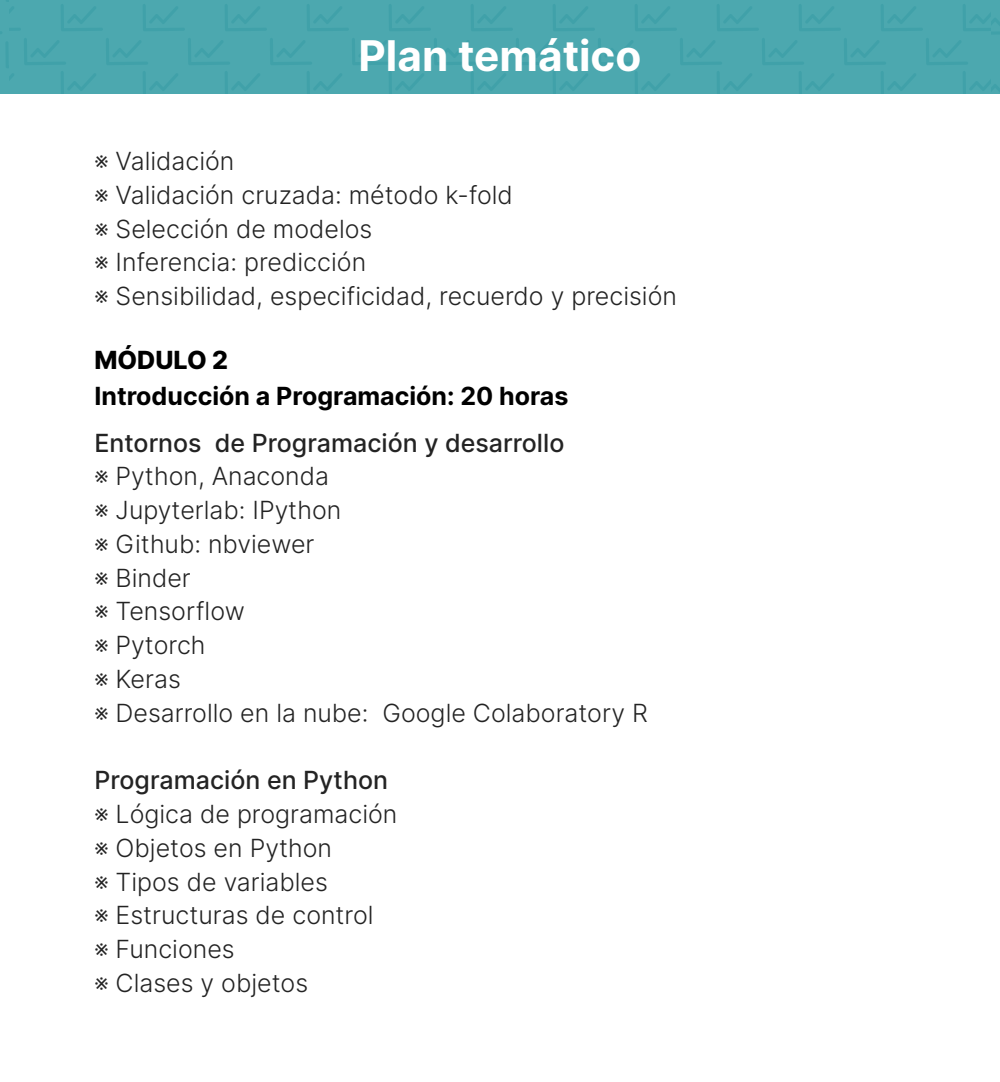
<style>
.page{position:relative;width:1000px;height:1082px;background:#fff}
.page>*{position:absolute;margin:0;border:0;box-sizing:border-box;transform-origin:0 0}
.t1{font:700 42.25px "Inter";color:#fff}
.t2{font:300 25px/33.8px "Inter";color:#232323}
.t3{font:500 25px "Inter";color:#232323}
.t4{font:700 25px "Inter";color:#000}
.t5{font:800 25px "Inter";color:#000}
</style>
<div class="page">
<div style="left:0;top:0;width:1000px;height:93px;background:#4ca8af"></div>
<h1 class="t1" style="left:359px;top:24px;width:284px">Plan temático</h1>
<p class="t2" style="left:94px;top:144px;width:584px">※ Validación<br>※ Validación cruzada: método k-fold<br>※ Selección de modelos<br>※ Inferencia: predicción<br>※ Sensibilidad, especificidad, recuerdo y precisión</p>
<p class="t5" style="left:94px;top:341px;width:135px">MÓDULO 2</p>
<p class="t4" style="left:94px;top:378px;width:476px">Introducción a Programación: 20 horas</p>
<p class="t3" style="left:94px;top:424px;width:471px">Entornos de Programación y desarrollo</p>
<p class="t2" style="left:94px;top:459px;width:555px">※ Python, Anaconda<br>※ Jupyterlab: IPython<br>※ Github: nbviewer<br>※ Binder<br>※ Tensorflow<br>※ Pytorch<br>※ Keras<br>※ Desarrollo en la nube: Google Colaboratory R</p>
<p class="t3" style="left:94px;top:761px;width:295px">Programación en Python</p>
<p class="t2" style="left:94px;top:796px;width:304px">※ Lógica de programación ※ Objetos en Python<br>※ Tipos de variables<br>※ Estructuras de control<br>※ Funciones<br>※ Clases y objetos</p>
</div>
